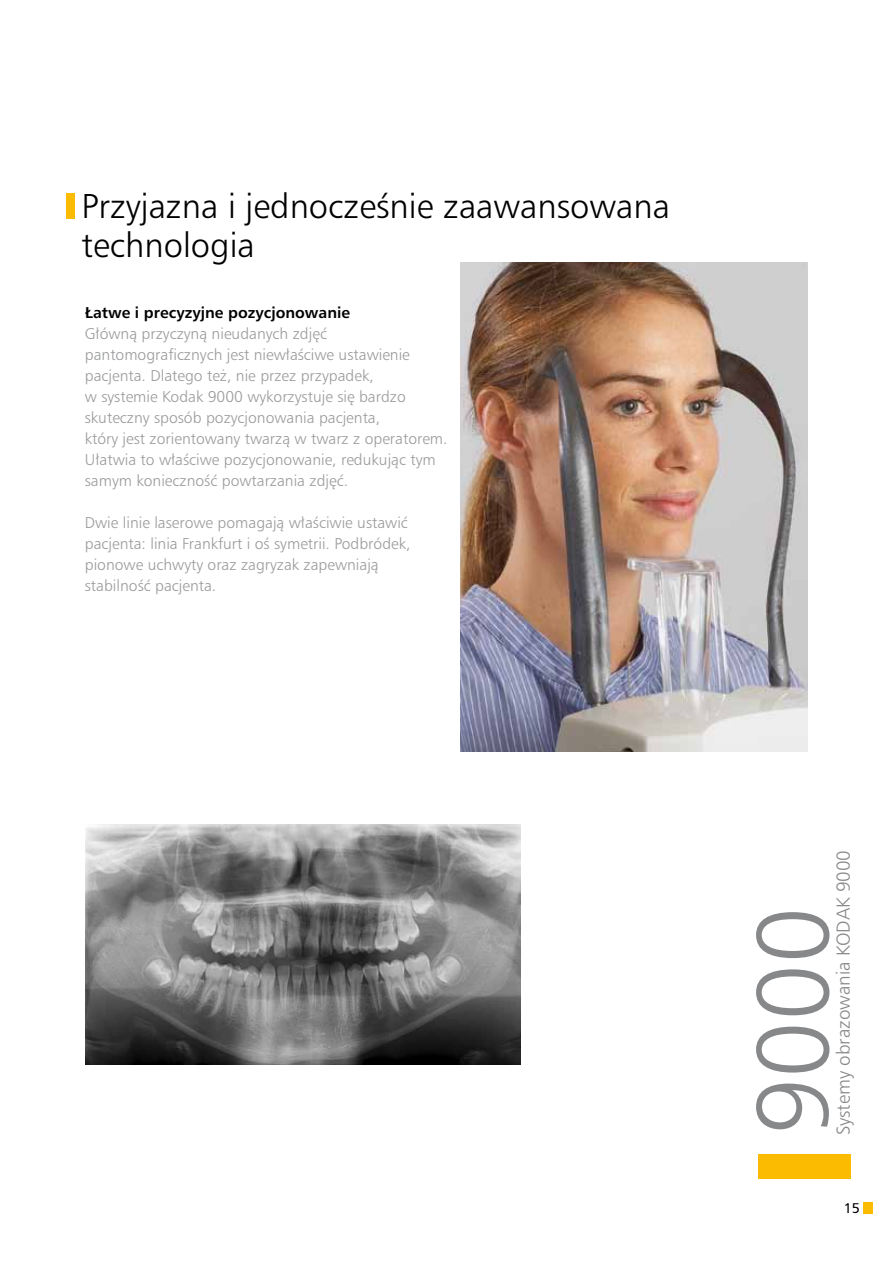
<style>
.page{position:relative;width:893px;height:1263px;background:#fff}
.page>*{position:absolute;margin:0;border:0;box-sizing:border-box;transform-origin:0 0}
.t1{font:97.5px "Humnst 777 Lt PL";color:#87888a}
.t2{font:33px/39.6px "Humnst 777 Lt PL";color:#000}
.t3{font:18px "Humnst 777 Lt PL";color:#87888a}
.t4{font:15px/21px "Humnst 777 Lt PL";color:#9a9b9d}
.t5{font:700 15px "Humnst 777 PL";color:#000}
.t6{font:13.5px "Humnst 777 PL";color:#000}
</style>
<div class="page">
<div style="left:66px;top:193px;width:8px;height:26px;background:#fabb00"></div>
<div style="left:758px;top:1154px;width:92px;height:25px;background:#fabb00"></div>
<img style="left:460px;top:263px;width:348px;height:489px">
<img style="left:85px;top:825px;width:436px;height:239px">
<div style="left:863px;top:1202px;width:9px;height:11px;background:#fabb00"></div>
<h2 class="t2" style="left:82px;top:185px;width:590px">Przyjazna i jednocześnie zaawansowana technologia</h2>
<p class="t5" style="left:85px;top:303px;width:267px">Łatwe i precyzyjne pozycjonowanie</p>
<p class="t4" style="left:85px;top:323px;width:364px">Główną przyczyną nieudanych zdjęć pantomograficznych jest niewłaściwe ustawienie pacjenta. Dlatego też, nie przez przypadek,<br>w systemie Kodak 9000 wykorzystuje się bardzo skuteczny sposób pozycjonowania pacjenta,<br>który jest zorientowany twarzą w twarz z operatorem.<br>Ułatwia to właściwe pozycjonowanie, redukując tym samym konieczność powtarzania zdjęć.</p>
<p class="t4" style="left:85px;top:512px;width:327px">Dwie linie laserowe pomagają właściwie ustawić pacjenta: linia Frankfurt i oś symetrii. Podbródek, pionowe uchwyty oraz zagryzak zapewniają stabilność pacjenta.</p>
<p class="t3" style="left:832px;top:1135px;width:287px;rotate:-90deg">Systemy obrazowania KODAK 9000</p>
<h1 class="t1" style="left:730px;top:1135px;width:230px;rotate:-90deg">9000</h1>
<p class="t6" style="left:844px;top:1199px;width:18px">15</p>
</div>
